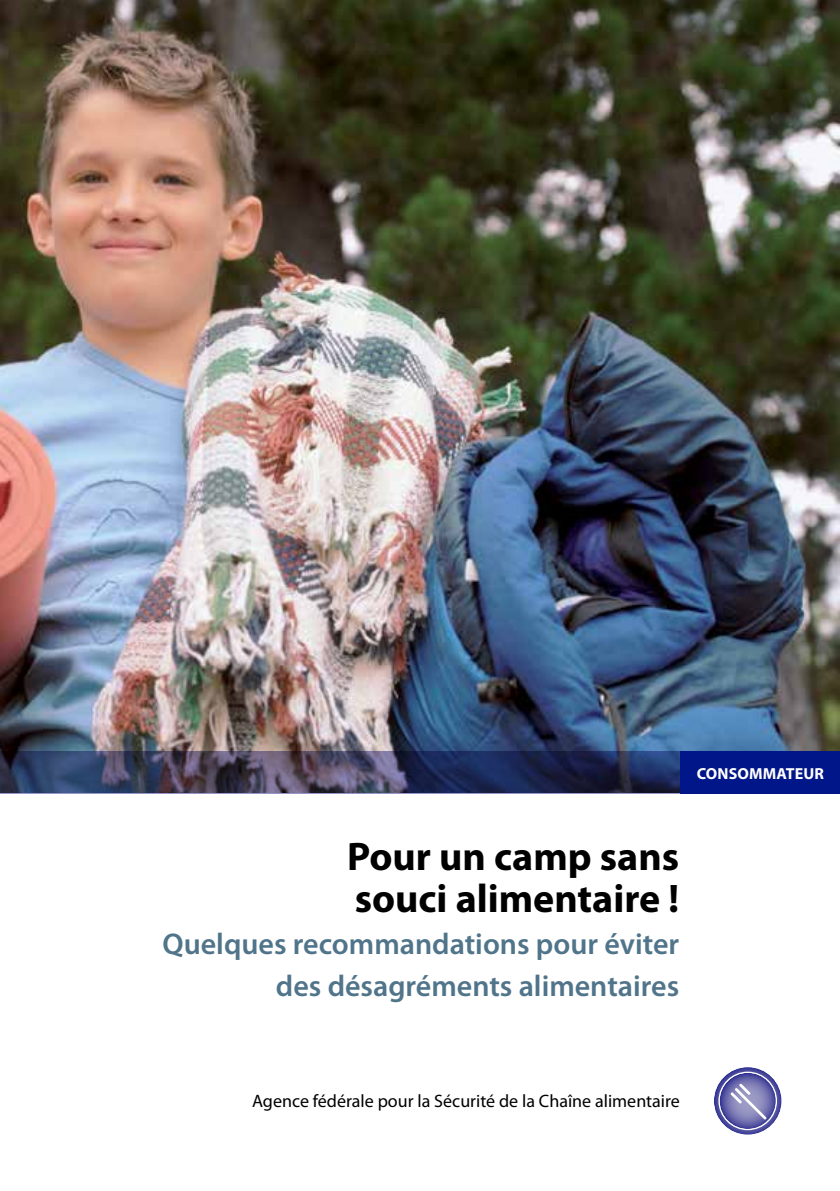
<style>
.page{position:relative;width:840px;height:1191px;background:#fff}
.page>*{position:absolute;margin:0;border:0;box-sizing:border-box;transform-origin:0 0}
.t1{font:700 40px/42px "Myriad Pro";color:#000}
.t2{font:600 30px/42px "Myriad Pro";color:#50748a;text-align:right}
.t3{font:18px "Myriad Pro";color:#000}
.t4{font:700 16px "Myriad Pro";letter-spacing:.01em;color:#fff}
</style>
<div class="page">
<img style="left:0;top:0;width:839px;height:792px">
<svg style="left:713px;top:1067px;width:68px;height:67px"></svg>
<svg style="left:718px;top:1071px;width:58px;height:59px"></svg>
<svg style="left:719px;top:1072px;width:56px;height:57px"></svg>
<svg style="left:730px;top:1083px;width:36px;height:36px"></svg>
<svg style="left:0;top:751px;width:679px;height:43px;background:#373b5c"></svg>
<div style="left:680px;top:751px;width:159px;height:43px;background:#001689"></div>
<p class="t4" style="left:696px;top:767px;width:129px">CONSOMMATEUR</p>
<h1 class="t1" style="left:347px;top:839px;width:333px">Pour un camp sans souci alimentaire !</h1>
<p class="t2" style="left:162px;top:925px;width:518px">Quelques recommandations pour éviter des désagréments alimentaires</p>
<p class="t3" style="left:252px;top:1092px;width:429px">Agence fédérale pour la Sécurité de la Chaîne alimentaire</p>
</div>
